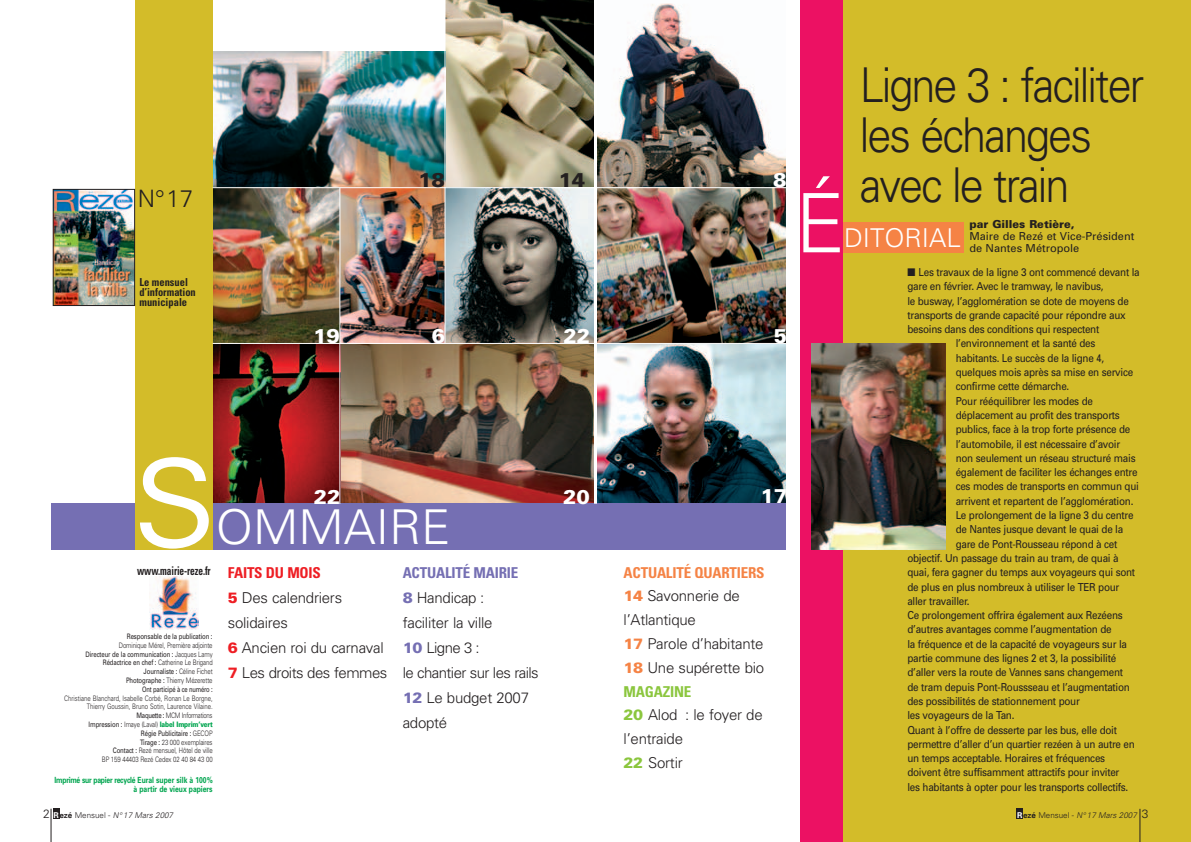
<style>
.page{position:relative;width:1191px;height:842px;background:#fff}
.page>*{position:absolute;margin:0;border:0;box-sizing:border-box;transform-origin:0 0}
.t1{font:300 172px "Univers";color:#fff}
.t2{font:300 82px "Univers";color:#fff}
.t3{font:300 48px/50px "Univers";letter-spacing:-.045em;color:#231f20;scale:.9 1}
.t4{font:300 48px "Univers";color:#fff}
.t5{font:300 25.9px "Univers";color:#fff}
.t6{font:300 24px "Univers";color:#231f20}
.t7{font:900 20px "Univers";color:#fff}
.t8{font:900 20px "Univers";color:#231f20}
.t9{font:300 15px/25px "Univers";letter-spacing:-.015em;color:#231f20}
.t10{font:700 condensed 12px "Univers";letter-spacing:-.01em;color:#231f20;scale:.78 1}
.t11{font:11px "Univers";letter-spacing:-.03em;color:#231f20;scale:.9 1}
.t12{font:11px/12px "Univers";color:#231f20}
.t13{font:700 condensed 11px/10px "Univers";color:#231f20;scale:.95 1}
.t14{font:900 11px "Univers";color:#231f20}
.t15{font:700 8.5px/8.8px "Univers";color:#00a54f;text-align:right;scale:.8 1}
.t16{font:italic 300 8px "Univers";color:#231f20}
.t17{font:300 7.5px/8.8px "Univers";color:#231f20;text-align:right;scale:.8 1}
.t18{font:7.5px/8.8px "Univers";letter-spacing:-.015em;color:#231f20;text-align:right;scale:.8 1}
.s1{font-weight:300}
.s2{font-weight:400}
.s3{font-weight:900;color:#00a54f}
.s4{font-weight:700;font-stretch:condensed;color:#ee1e24}
.s5{font-weight:900;color:#ee1e24}
.s6{font-weight:700;font-stretch:condensed;color:#756fb3}
.s7{font-weight:900;color:#756fb3}
.s8{font-weight:700;font-stretch:condensed;color:#f58345}
.s9{font-weight:900;color:#f58345}
.s10{font-weight:700;font-stretch:condensed;color:#8bc63e}
.s11{font-weight:900;color:#8bc63e}
.s12{font-style:normal;font-size:12px}
.s13{font-weight:700;font-style:normal;color:#fff}
.s14{font-weight:700;font-style:normal}
.s15{font-style:normal}
</style>
<div class="page">
<img style="left:213px;top:344px;width:573px;height:160px">
<img style="left:445px;top:0;width:341px;height:343px">
<img style="left:213px;top:51px;width:233px;height:292px">
<div style="left:51px;top:504px;width:735px;height:46px;background:#756fb3"></div>
<div style="left:135px;top:0;width:78px;height:550px;background:#d3bc29"></div>
<div style="left:842px;top:0;width:349px;height:842px;background:#d3bc29"></div>
<div style="left:53px;top:809px;width:6px;height:10px;background:#231f20"></div>
<hr style="left:1139px;top:809px;width:1px;height:33px;background:#231f20">
<div style="left:1016px;top:809px;width:6px;height:10px;background:#231f20"></div>
<img style="left:150px;top:577px;width:48px;height:53px">
<img style="left:55px;top:191px;width:78px;height:113px">
<div style="left:53px;top:189px;width:82px;height:117px;border:1px solid #231f20"></div>
<hr style="left:51px;top:809px;width:1px;height:33px;background:#231f20">
<div style="left:842px;top:222px;width:121px;height:30px;background:#f58345"></div>
<div style="left:800px;top:0;width:43px;height:842px;background:#ec1163"></div>
<img style="left:812px;top:343px;width:133px;height:207px">
<hr style="left:213px;top:187px;width:575px;height:1px;background:#fff">
<hr style="left:339px;top:188px;width:1px;height:316px;background:#fff">
<hr style="left:444px;top:0;width:1px;height:343px;background:#fff">
<hr style="left:594px;top:0;width:3px;height:504px;background:#fff">
<h3 class="t6" style="left:138px;top:190px;width:57px">N°17</h3>
<p class="t13" style="left:139px;top:278px;width:61px">Le mensuel d’information municipale</p>
<h3 class="t8" style="left:418px;top:173px;width:28px">18</h3>
<h3 class="t8" style="left:558px;top:173px;width:28px">14</h3>
<h3 class="t7" style="left:773px;top:173px;width:15px">8</h3>
<h3 class="t7" style="left:313px;top:328px;width:28px">19</h3>
<h3 class="t7" style="left:432px;top:328px;width:15px">6</h3>
<h3 class="t7" style="left:773px;top:328px;width:15px">5</h3>
<h3 class="t7" style="left:563px;top:329px;width:28px">22</h3>
<h1 class="t1" style="left:132px;top:422px;width:87px">s</h1>
<h3 class="t7" style="left:314px;top:489px;width:28px">22</h3>
<h3 class="t4" style="left:216px;top:510px;width:236px">OMMAIRE</h3>
<h3 class="t7" style="left:563px;top:489px;width:28px">20</h3>
<h3 class="t7" style="left:760px;top:489px;width:28px">17</h3>
<p class="t10" style="left:137px;top:566px;width:96px">www.mairie-reze.fr</p>
<p class="t18" style="left:127px;top:633px;width:109px">Responsable de la publication :</p>
<p class="t18" style="left:85px;top:641px;width:160px"><span class="s1">Dominique Mérel, Première adjointe<br></span>Directeur de la communication : <span class="s1">Jacques Lamy </span>Rédactrice en chef : <span class="s1">Catherine Le Brigand </span>Journaliste : <span class="s1">Céline Fichet<br></span>Photographe : <span class="s1">Thierry Mézerette<br></span>Ont participé à ce numéro :</p>
<p class="t17" style="left:64px;top:694px;width:187px">Christiane Blanchard, Isabelle Corbé, Ronan Le Borgne, Thierry Goussin, Bruno Sotin, Laurence Vilaine.<br><span class="s2">Maquette :</span> MCM Informations<br><span class="s2">Impression :</span> Imaye (Laval) <span class="s3">label Imprim’vert<br></span><span class="s2">Régie Publicitaire :</span> GECOP<br><span class="s2">Tirage :</span> 23 000 exemplaires<br><span class="s2">Contact :</span> Rezé mensuel, Hôtel de ville<br>BP 159 44403 Rezé Cedex 02 40 84 43 00</p>
<p class="t15" style="left:55px;top:776px;width:199px">Imprimé sur papier recyclé Eural super silk à 100% à partir de vieux papiers</p>
<h3 class="t9" style="left:228px;top:561px;width:161px"><span class="s4">FAITS DU MOIS<br></span><span class="s5">5</span> Des calendriers solidaires<br><span class="s5">6</span> Ancien roi du carnaval<br><span class="s5">7</span> Les droits des femmes</h3>
<h3 class="t9" style="left:403px;top:561px;width:137px"><span class="s6">ACTUALITÉ MAIRIE<br></span><span class="s7">8</span> Handicap :<br>faciliter la ville<br><span class="s7">10</span> Ligne 3 :<br>le chantier sur les rails<br><span class="s7">12</span> Le budget 2007 adopté</h3>
<h3 class="t9" style="left:623px;top:562px;width:143px;line-height:23.8px"><span class="s8">ACTUALITÉ QUARTIERS<br></span><span class="s9">14</span> Savonnerie de l’Atlantique<br><span class="s9">17</span> Parole d’habitante<br><span class="s9">18</span> Une supérette bio<br><span class="s10">MAGAZINE<br></span><span class="s11">20</span> Alod : le foyer de l’entraide<br><span class="s11">22</span> Sortir</h3>
<h3 class="t3" style="left:859px;top:64px;width:317px">Ligne 3 : faciliter les échanges avec le train</h3>
<p class="t14" style="left:969px;top:220px;width:107px">par Gilles Retière,</p>
<p class="t12" style="left:969px;top:231px;width:167px">Maire de Rezé et Vice-Président de Nantes Métropole</p>
<h2 class="t2" style="left:795px;top:193px;width:52px">É</h2>
<h3 class="t5" style="left:844px;top:228px;width:118px">DITORIAL</h3>
<p class="t11" style="left:907px;top:268px;width:260px">■ Les travaux de la ligne 3 ont commencé devant la</p>
<p class="t11" style="left:907px;top:282px;width:219px">gare en février. Avec le tramway, le navibus,</p>
<p class="t11" style="left:907px;top:297px;width:247px">le busway, l’agglomération se dote de moyens de</p>
<p class="t11" style="left:907px;top:311px;width:244px">transports de grande capacité pour répondre aux</p>
<p class="t11" style="left:907px;top:325px;width:215px">besoins dans des conditions qui respectent</p>
<p class="t11" style="left:955px;top:339px;width:157px">l’environnement et la santé des</p>
<p class="t11" style="left:955px;top:354px;width:167px">habitants. Le succès de la ligne 4,</p>
<p class="t11" style="left:955px;top:368px;width:199px">quelques mois après sa mise en service</p>
<p class="t11" style="left:955px;top:382px;width:128px">confirme cette démarche.</p>
<p class="t11" style="left:955px;top:397px;width:154px">Pour rééquilibrer les modes de</p>
<p class="t11" style="left:955px;top:411px;width:184px">déplacement au profit des transports</p>
<p class="t11" style="left:955px;top:425px;width:195px">publics, face à la trop forte présence de</p>
<p class="t11" style="left:955px;top:440px;width:184px">l’automobile, il est nécessaire d’avoir</p>
<p class="t11" style="left:955px;top:454px;width:201px">non seulement un réseau structuré mais</p>
<p class="t11" style="left:955px;top:468px;width:203px">également de faciliter les échanges entre</p>
<p class="t11" style="left:955px;top:482px;width:205px">ces modes de transports en commun qui</p>
<p class="t11" style="left:955px;top:497px;width:199px">arrivent et repartent de l’agglomération.</p>
<p class="t11" style="left:955px;top:511px;width:199px">Le prolongement de la ligne 3 du centre</p>
<p class="t11" style="left:955px;top:525px;width:188px">de Nantes jusque devant le quai de la</p>
<p class="t11" style="left:955px;top:540px;width:181px">gare de Pont-Rousseau répond à cet</p>
<p class="t11" style="left:907px;top:554px;width:236px">objectif. Un passage du train au tram, de quai à</p>
<p class="t11" style="left:907px;top:568px;width:254px">quai, fera gagner du temps aux voyageurs qui sont</p>
<p class="t11" style="left:907px;top:583px;width:237px">de plus en plus nombreux à utiliser le TER pour</p>
<p class="t11" style="left:907px;top:597px;width:71px">aller travailler.</p>
<p class="t11" style="left:907px;top:611px;width:241px">Ce prolongement offrira également aux Rezéens</p>
<p class="t11" style="left:907px;top:625px;width:228px">d’autres avantages comme l’augmentation de</p>
<p class="t11" style="left:907px;top:640px;width:245px">la fréquence et de la capacité de voyageurs sur la</p>
<p class="t11" style="left:907px;top:654px;width:233px">partie commune des lignes 2 et 3, la possibilité</p>
<p class="t11" style="left:907px;top:668px;width:241px">d’aller vers la route de Vannes sans changement</p>
<p class="t11" style="left:907px;top:683px;width:249px">de tram depuis Pont-Roussseau et l’augmentation</p>
<p class="t11" style="left:907px;top:697px;width:193px">des possibilités de stationnement pour</p>
<p class="t11" style="left:907px;top:711px;width:120px">les voyageurs de la Tan.</p>
<p class="t11" style="left:907px;top:726px;width:234px">Quant à l’offre de desserte par les bus, elle doit</p>
<p class="t11" style="left:907px;top:740px;width:254px">permettre d’aller d’un quartier rezéen à un autre en</p>
<p class="t11" style="left:907px;top:754px;width:221px">un temps acceptable. Horaires et fréquences</p>
<p class="t11" style="left:907px;top:768px;width:237px">doivent être suffisamment attractifs pour inviter</p>
<p class="t11" style="left:907px;top:783px;width:247px">les habitants à opter pour les transports collectifs.</p>
<p class="t16" style="left:43px;top:812px;width:132px"><span class="s12">2</span> <span class="s13">R</span><span class="s14">ezé</span> <span class="s15">Mensuel -</span> N° 17 Mars 2007</p>
<p class="t16" style="left:1017px;top:812px;width:133px"><span class="s13">R</span><span class="s14">ezé</span> <span class="s15">Mensuel -</span> N° 17 Mars 2007 <span class="s12">3</span></p>
</div>
